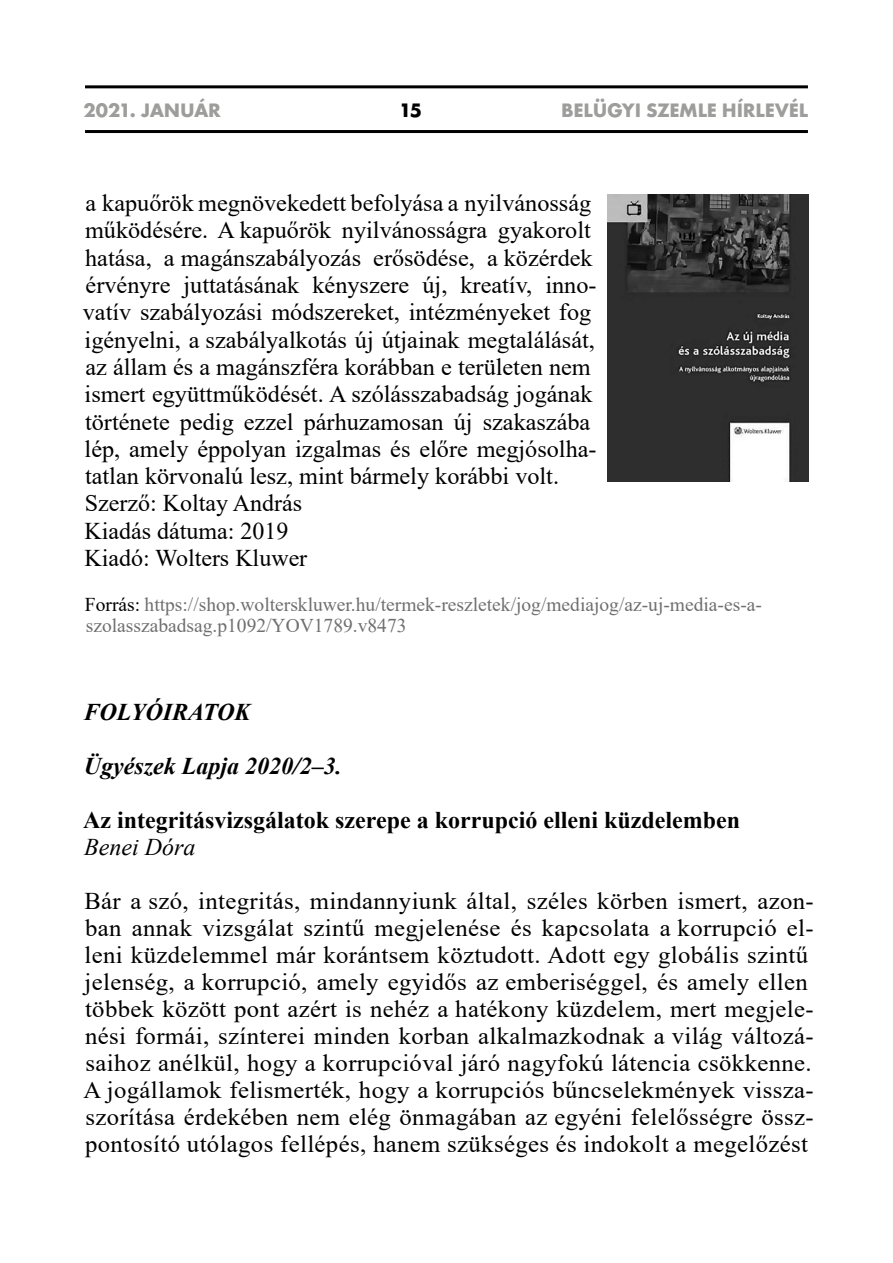
<style>
.page{position:relative;width:893px;height:1263px;background:#fff}
.page>*{position:absolute;margin:0;border:0;box-sizing:border-box;transform-origin:0 0}
.t1{font:24px/27.3px "Times New Roman";letter-spacing:.015em;color:#000}
.t2{font:700 24px "Times New Roman";color:#000}
.t3{font:italic 700 24px "Times New Roman";color:#000}
.t4{font:italic 24px "Times New Roman";color:#000}
.t5{font:19.5px/21px "Times New Roman";color:#706f6f}
.t6{font:700 18px "Futura ND";letter-spacing:-.015em;color:#9d9d9c}
.t7{font:700 18px "Futura ND";color:#000}
.s1{color:#000}
</style>
<div class="page">
<hr style="left:85px;top:130px;width:723px;height:3px;background:#000">
<hr style="left:85px;top:85px;width:723px;height:3px;background:#000">
<img style="left:608px;top:194px;width:200px;height:288px">
<p class="t6" style="left:84px;top:98px;width:139px">2021. JANUÁR</p>
<p class="t7" style="left:399px;top:98px;width:24px">15</p>
<p class="t6" style="left:561px;top:98px;width:249px">BELÜGYI SZEMLE HÍRLEVÉL</p>
<p class="t1" style="left:83px;top:189px;width:515px">a kapuőrök megnövekedett befolyása a nyilvánosság működésére. A kapuőrök nyilvánosságra gyakorolt hatása, a magánszabályozás erősödése, a közérdek érvényre juttatásának kényszere új, kreatív, inno&shy;vatív szabályozási módszereket, intézményeket fog igényelni, a szabályalkotás új útjainak megtalálását, az állam és a magánszféra korábban e területen nem ismert együttműködését. A szólásszabadság jogának története pedig ezzel párhuzamosan új szakaszába lép, amely éppolyan izgalmas és előre megjósolha&shy;tatlan körvonalú lesz, mint bármely korábbi volt.<br>Szerző: Koltay András<br>Kiadás dátuma: 2019<br>Kiadó: Wolters Kluwer</p>
<p class="t5" style="left:85px;top:593px;width:678px"><span class="s1">Forrás:</span> https://shop.wolterskluwer.hu/termek-reszletek/jog/mediajog/az-uj-media-es-a&shy;szolasszabadsag.p1092/YOV1789.v8473</p>
<p class="t3" style="left:84px;top:695px;width:168px">FOLYÓIRATOK</p>
<p class="t3" style="left:84px;top:749px;width:259px">Ügyészek Lapja 2020/2–3.</p>
<p class="t2" style="left:83px;top:803px;width:658px">Az integritásvizsgálatok szerepe a korrupció elleni küzdelemben</p>
<p class="t4" style="left:84px;top:831px;width:113px">Benei Dóra</p>
<p class="t1" style="left:83px;top:887px;width:732px">Bár a szó, integritás, mindannyiunk által, széles körben ismert, azon&shy;ban annak vizsgálat szintű megjelenése és kapcsolata a korrupció el&shy;leni küzdelemmel már korántsem köztudott. Adott egy globális szintű jelenség, a korrupció, amely egyidős az emberiséggel, és amely ellen többek között pont azért is nehéz a hatékony küzdelem, mert megjele&shy;nési formái, színterei minden korban alkalmazkodnak a világ változá&shy;saihoz anélkül, hogy a korrupcióval járó nagyfokú látencia csökkenne.<br>A jogállamok felismerték, hogy a korrupciós bűncselekmények vissza&shy;szorítása érdekében nem elég önmagában az egyéni felelősségre össz&shy;pontosító utólagos fellépés, hanem szükséges és indokolt a megelőzést</p>
</div>
